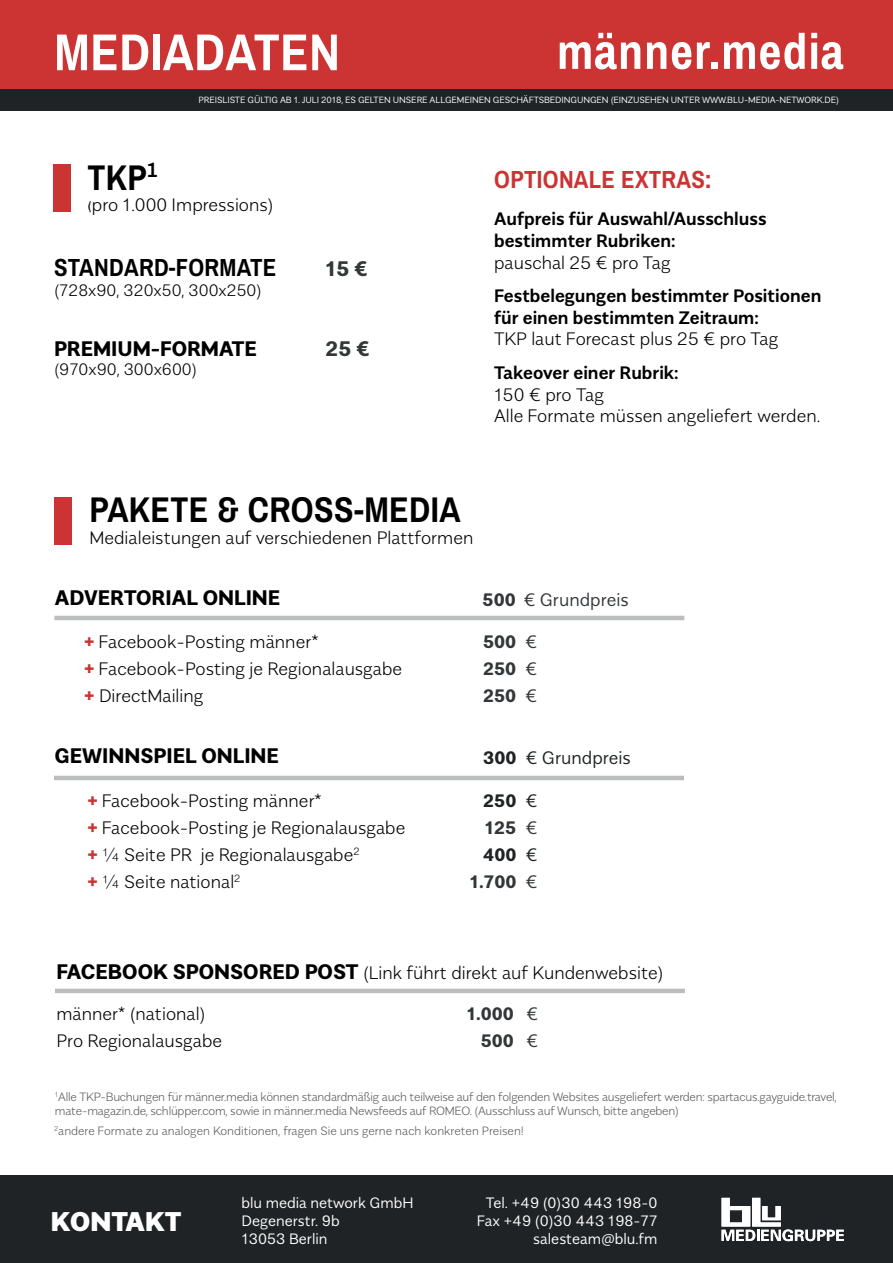
<style>
.page{position:relative;width:893px;height:1263px;background:#fff}
.page>*{position:absolute;margin:0;border:0;box-sizing:border-box;transform-origin:0 0}
.t1{font:700 56.55px "Pragati Narrow";letter-spacing:.01em;color:#fff}
.t2{font:700 54.15px "Pragati Narrow";letter-spacing:.02em;color:#fff}
.t3{font:700 39px "Pragati Narrow";letter-spacing:.01em;color:#000}
.t4{font:700 27px "Pragati Narrow";letter-spacing:.01em;color:#c33}
.t5{font:700 27px "Pragati Narrow";letter-spacing:.01em;color:#000}
.t6{font:900 27px "Alergia Normal";letter-spacing:.01em;color:#fff}
.t7{font:700 21px "Alergia Normal";color:#000}
.t8{font:700 21px "Alergia Normal";color:#33373a}
.t9{font:200 18px/21.6px "Alergia Normal";color:#000}
.t10{font:600 18px/21.6px "Alergia Normal";color:#000}
.t11{font:700 18px "Alergia Normal";color:#33373a}
.t12{font:300 18px "Alergia Normal";color:#33373a}
.t13{font:300 18px "Alergia Normal";color:#1f2326}
.t14{font:700 18px "Alergia Normal";color:#1f2326}
.t15{font:200 16.5px "Alergia Normal";color:#000}
.t16{font:300 15px/18px "Alergia Normal";color:#fff}
.t17{font:200 12px/14.4px "Alergia Normal";letter-spacing:-.02em;color:#5d5d5f}
.t18{font:200 12px "Alergia Normal";color:#5d5d5f}
.t19{font:300 9px "Alergia Normal";letter-spacing:-.01em;color:#fff}
.s1{font-family:"Univers";font-weight:400;font-size:13.5px}
.s2{font-weight:700}
.s3{font-weight:900;color:#c33}
.s4{font-weight:300}
.s5{font-weight:700;font-size:21px}
</style>
<div class="page">
<div style="left:53px;top:164px;width:17px;height:48px;background:#c33"></div>
<hr style="left:54px;top:616px;width:630px;height:4px;background:#bbbdbe">
<hr style="left:54px;top:776px;width:630px;height:4px;background:#bbbdbe">
<hr style="left:55px;top:989px;width:630px;height:4px;background:#bbbdbe">
<div style="left:55px;top:497px;width:17px;height:48px;background:#c33"></div>
<div style="left:0;top:0;width:893px;height:89px;background:#c33"></div>
<div style="left:0;top:89px;width:893px;height:22px;background:#1f2326"></div>
<div style="left:0;top:1176px;width:893px;height:87px;background:#1f2326"></div>
<svg style="left:722px;top:1198px;width:122px;height:43px"></svg>
<h2 class="t2" style="left:557px;top:18px;width:288px">männer.media</h2>
<p class="t19" style="left:199px;top:93px;width:642px">PREISLISTE GÜLTIG AB 1. JULI 2018, ES GELTEN UNSERE ALLGEMEINEN GESCHÄFTSBEDINGUNGEN (EINZUSEHEN UNTER WWW.BLU-MEDIA-NETWORK.DE)</p>
<h1 class="t1" style="left:54px;top:18px;width:287px">MEDIADATEN</h1>
<h3 class="t3" style="left:87px;top:153px;width:71px">TKP<sup>1</sup></h3>
<p class="t9" style="left:87px;top:193px;width:188px"><span class="s1">(</span>pro 1.000 Impressions)</p>
<h3 class="t5" style="left:54px;top:251px;width:224px">STANDARD-FORMATE</h3>
<p class="t8" style="left:326px;top:251px;width:44px">15 €</p>
<p class="t15" style="left:54px;top:277px;width:209px">(728x90, 320x50, 300x250)</p>
<p class="t7" style="left:54px;top:331px;width:204px">PREMIUM-FORMATE</p>
<p class="t8" style="left:326px;top:331px;width:45px">25 €</p>
<p class="t15" style="left:54px;top:357px;width:144px">(970x90, 300x600)</p>
<h3 class="t4" style="left:494px;top:162px;width:219px">OPTIONALE EXTRAS:</h3>
<p class="t10" style="left:494px;top:207px;width:274px">Aufpreis für Auswahl/Ausschluss bestimmter Rubriken:</p>
<p class="t9" style="left:494px;top:250px;width:178px">pauschal 25 € pro Tag</p>
<p class="t10" style="left:494px;top:283px;width:329px">Festbelegungen bestimmter Positionen für einen bestimmten Zeitraum:</p>
<p class="t9" style="left:494px;top:327px;width:286px">TKP laut Forecast plus 25 € pro Tag</p>
<p class="t10" style="left:494px;top:360px;width:186px">Takeover einer Rubrik:</p>
<p class="t9" style="left:494px;top:382px;width:328px">150 € pro Tag<br>Alle Formate müssen angeliefert werden.</p>
<h3 class="t3" style="left:89px;top:486px;width:373px">PAKETE &amp; CROSS-MEDIA</h3>
<p class="t9" style="left:89px;top:525px;width:385px">Medialeistungen auf verschiedenen Plattformen</p>
<p class="t7" style="left:55px;top:581px;width:227px">ADVERTORIAL ONLINE</p>
<p class="t12" style="left:483px;top:586px;width:148px"><span class="s2">500</span> € Grundpreis</p>
<p class="t9" style="left:84px;top:630px;width:236px"><span class="s3">+</span> Facebook-Posting männer*</p>
<p class="t11" style="left:483px;top:628px;width:56px">500 <span class="s4">€</span></p>
<p class="t9" style="left:84px;top:657px;width:319px"><span class="s3">+</span> Facebook-Posting je Regionalausgabe</p>
<p class="t11" style="left:483px;top:655px;width:56px">250 <span class="s4">€</span></p>
<p class="t9" style="left:84px;top:684px;width:121px"><span class="s3">+</span> DirectMailing</p>
<p class="t11" style="left:483px;top:682px;width:56px">250 <span class="s4">€</span></p>
<p class="t7" style="left:54px;top:738px;width:226px">GEWINNSPIEL ONLINE</p>
<p class="t13" style="left:483px;top:744px;width:149px"><span class="s2">300</span> € Grundpreis</p>
<p class="t9" style="left:87px;top:789px;width:236px"><span class="s3">+</span> Facebook-Posting männer*</p>
<p class="t14" style="left:483px;top:786px;width:56px">250 <span class="s4">€</span></p>
<p class="t9" style="left:87px;top:816px;width:319px"><span class="s3">+</span> Facebook-Posting je Regionalausgabe</p>
<p class="t11" style="left:485px;top:813px;width:54px">125 <span class="s4">€</span></p>
<p class="t9" style="left:87px;top:843px;width:274px"><span class="s3">+</span> ¼ Seite PR je Regionalausgabe<sup>2</sup></p>
<p class="t14" style="left:483px;top:840px;width:56px">400 <span class="s4">€</span></p>
<p class="t9" style="left:87px;top:870px;width:155px"><span class="s3">+</span> ¼ Seite national<sup>2</sup></p>
<p class="t11" style="left:470px;top:867px;width:69px">1.700 <span class="s4">€</span></p>
<p class="t9" style="left:56px;top:960px;width:608px"><span class="s5">FACEBOOK SPONSORED POST</span> (Link führt direkt auf Kundenwebsite)</p>
<p class="t9" style="left:56px;top:1001px;width:150px">männer* (national)</p>
<p class="t11" style="left:467px;top:999px;width:73px">1.000 <span class="s4">€</span></p>
<p class="t9" style="left:56px;top:1028px;width:167px">Pro Regionalausgabe</p>
<p class="t11" style="left:481px;top:1026px;width:59px">500 <span class="s4">€</span></p>
<p class="t17" style="left:55px;top:1088px;width:783px"><sup>1</sup>Alle TKP-Buchungen für männer.media können standardmäßig auch teilweise auf den folgenden Websites ausgeliefert werden: spartacus.gayguide.travel, mate-magazin.de, schlüpper.com, sowie in männer.media Newsfeeds auf ROMEO. (Ausschluss auf Wunsch, bitte angeben)</p>
<p class="t18" style="left:54px;top:1121px;width:471px"><sup>2</sup>andere Formate zu analogen Konditionen, fragen Sie uns gerne nach konkreten Preisen!</p>
<h3 class="t6" style="left:51px;top:1199px;width:132px">KONTAKT</h3>
<p class="t16" style="left:241px;top:1192px;width:174px">blu media network GmbH<br>Degenerstr. 9b<br>13053 Berlin</p>
<p class="t16" style="left:477px;top:1192px;width:182px;text-align:right">Tel. +49 (0)30 443 198-0<br>Fax +49 (0)30 443 198-77 salesteam@blu.fm</p>
</div>
